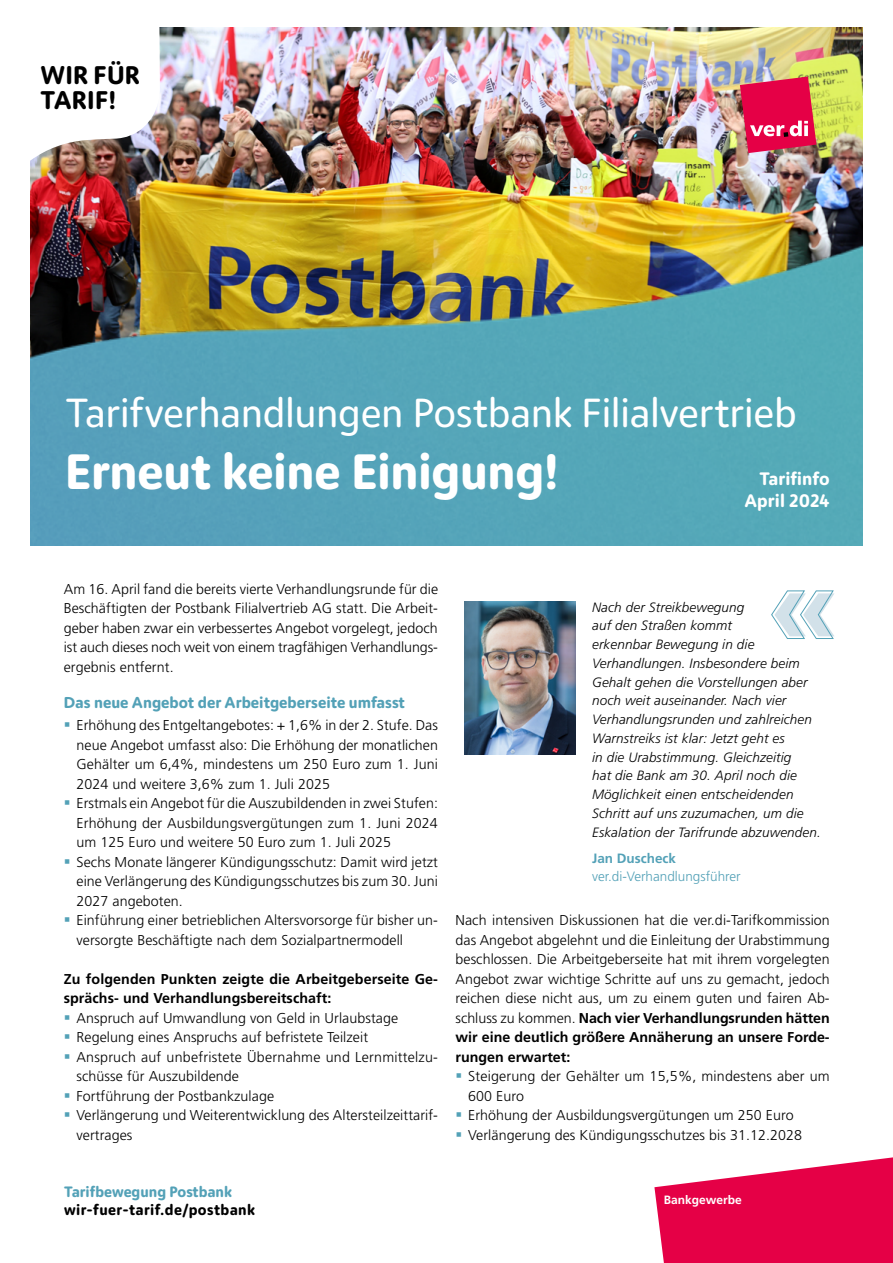
<style>
.page{position:relative;width:893px;height:1263px;background:#fff}
.page>*{position:absolute;margin:0;border:0;box-sizing:border-box;transform-origin:0 0}
.Ü1{font:700 49.5px "Moniker Basic";letter-spacing:-.005em;color:#fff}
.Ü1-2{font:40.5px "Moniker Basic";letter-spacing:-.01em;color:#fff}
.Normal_text{font:700 25.5px "Moniker Basic";letter-spacing:.005em;color:#000}
.Normal_text-2{font:700 18px "Moniker Basic";letter-spacing:.005em;color:#fff}
.Normal_text-3{font:700 15.75px "Moniker Basic";color:#53a1b7}
.t1{font:700 15px/18px "Moniker Basic";letter-spacing:.01em;color:#000}
.Normal_text-4{font:300 14.25px/19.5px "Frutiger LT Std";letter-spacing:.005em;color:#000;text-align:justify}
.Normal_text-5{font:700 14.25px/19.5px "Frutiger LT Std";letter-spacing:.005em;color:#000}
.Zitat{font:italic 300 13.5px/18.8px "Frutiger LT Std";letter-spacing:.01em;color:#000}
.Zitierender{font:300 13.5px "Frutiger LT Std";color:#53a1b7}
.Zitierender-2{font:700 13.5px "Frutiger LT Std";color:#53a1b7}
.T1_Absender_unten{font:700 12px "Frutiger LT Std";color:#fff}
.s1{font-weight:700}
.s2{color:#53a1b7}
</style>
<div class="page">
<img style="left:31px;top:27px;width:831px;height:211px">
<img style="left:31px;top:238px;width:831px;height:307px">
<svg style="left:30px;top:27px;width:130px;height:134px"></svg>
<img style="left:740px;top:77px;width:76px;height:76px">
<svg style="left:654px;top:1157px;width:239px;height:106px"></svg>
<img style="left:465px;top:601px;width:110px;height:153px">
<svg style="left:771px;top:590px;width:63px;height:49px"></svg>
<p class="Normal_text" style="left:40px;top:57px;width:101px">WIR FÜR</p>
<p class="Normal_text" style="left:40px;top:83px;width:77px">TARIF!</p>
<p class="Ü1-2" style="left:65px;top:386px;width:733px">Tarifverhandlungen Postbank Filialvertrieb</p>
<p class="Ü1" style="left:65px;top:437px;width:496px">Erneut keine Einigung!</p>
<p class="Normal_text-2" style="left:760px;top:467px;width:72px">Tarifinfo</p>
<p class="Normal_text-2" style="left:744px;top:488px;width:87px">April 2024</p>
<p class="Normal_text-4" style="left:64px;top:579px;width:376px">Am 16. April fand die bereits vierte Verhandlungsrunde für die Beschäftigten der Postbank Filialvertrieb AG statt. Die Arbeit&shy;geber haben zwar ein verbessertes Angebot vorgelegt, jedoch ist auch dieses noch weit von einem tragfähigen Verhandlungs&shy;ergebnis entfernt.</p>
<p class="Normal_text-3" style="left:64px;top:691px;width:343px">Das neue Angebot der Arbeitgeberseite umfasst</p>
<p class="Normal_text-4" style="left:77px;top:716px;width:363px">Erhöhung des Entgeltangebotes: + 1,6% in der 2. Stufe. Das neue Angebot umfasst also: Die Erhöhung der monatlichen Gehälter um 6,4%, mindestens um 250 Euro zum 1. Juni 2024 und weitere 3,6% zum 1. Juli 2025</p>
<p class="Normal_text-4" style="left:77px;top:794px;width:363px">Erstmals ein Angebot für die Auszubildenden in zwei Stufen:<br>Erhöhung der Ausbildungsvergütungen zum 1. Juni 2024 um 125 Euro und weitere 50 Euro zum 1. Juli 2025</p>
<p class="Normal_text-4" style="left:77px;top:852px;width:363px">Sechs Monate längerer Kündigungsschutz: Damit wird jetzt eine Verlängerung des Kündigungsschutzes bis zum 30. Juni 2027 angeboten.</p>
<p class="Normal_text-4" style="left:77px;top:911px;width:363px">Einführung einer betrieblichen Altersvorsorge für bisher un&shy;versorgte Beschäftigte nach dem Sozialpartnermodell</p>
<p class="Normal_text-5" style="left:64px;top:969px;width:376px">Zu folgenden Punkten zeigte die Arbeitgeberseite Ge&shy;sprächs- und Verhandlungsbereitschaft:</p>
<p class="Normal_text-4" style="left:77px;top:1008px;width:323px">Anspruch auf Umwandlung von Geld in Urlaubstage</p>
<p class="Normal_text-4" style="left:77px;top:1028px;width:293px">Regelung eines Anspruchs auf befristete Teilzeit</p>
<p class="Normal_text-4" style="left:77px;top:1047px;width:363px">Anspruch auf unbefristete Übernahme und Lernmittelzu&shy;schüsse für Auszubildende</p>
<p class="Normal_text-4" style="left:77px;top:1086px;width:199px">Fortführung der Postbankzulage</p>
<p class="Normal_text-4" style="left:77px;top:1106px;width:363px">Verlängerung und Weiterentwicklung des Altersteilzeittarif&shy;vertrages</p>
<p class="Zitat" style="left:592px;top:598px;width:230px">Nach der Streikbewegung<br>auf den Straßen kommt<br>erkennbar Bewegung in die<br>Verhandlungen. Insbesondere beim<br>Gehalt gehen die Vorstellungen aber noch weit auseinander. Nach vier<br>Verhandlungsrunden und zahlreichen<br>Warnstreiks ist klar: Jetzt geht es<br>in die Urabstimmung. Gleichzeitig<br>hat die Bank am 30. April noch die<br>Möglichkeit einen entscheidenden<br>Schritt auf uns zuzumachen, um die<br>Eskalation der Tarifrunde abzuwenden.</p>
<p class="Zitierender-2" style="left:592px;top:850px;width:85px">Jan Duscheck</p>
<p class="Zitierender" style="left:592px;top:869px;width:150px">ver.di-Verhandlungsführer</p>
<p class="Normal_text-4" style="left:455px;top:911px;width:376px">Nach intensiven Diskussionen hat die ver.di-Tarifkommission das Angebot abgelehnt und die Einleitung der Urabstimmung beschlossen. Die Arbeitgeberseite hat mit ihrem vorgelegten Angebot zwar wichtige Schritte auf uns zu gemacht, jedoch reichen diese nicht aus, um zu einem guten und fairen Ab&shy;schluss zu kommen. <span class="s1">Nach vier Verhandlungsrunden hätten wir eine deutlich größere Annäherung an unsere Forde&shy;rungen erwartet:</span></p>
<p class="Normal_text-4" style="left:468px;top:1067px;width:363px">Steigerung der Gehälter um 15,5%, mindestens aber um<br>600 Euro</p>
<p class="Normal_text-4" style="left:468px;top:1106px;width:327px">Erhöhung der Ausbildungsvergütungen um 250 Euro</p>
<p class="Normal_text-4" style="left:468px;top:1125px;width:335px">Verlängerung des Kündigungsschutzes bis 31.12.2028</p>
<p class="t1" style="left:64px;top:1182px;width:192px"><span class="s2">Tarifbewegung Postbank </span>wir-fuer-tarif.de/postbank</p>
<p class="T1_Absender_unten" style="left:664px;top:1192px;width:80px">Bankgewerbe</p>
</div>
